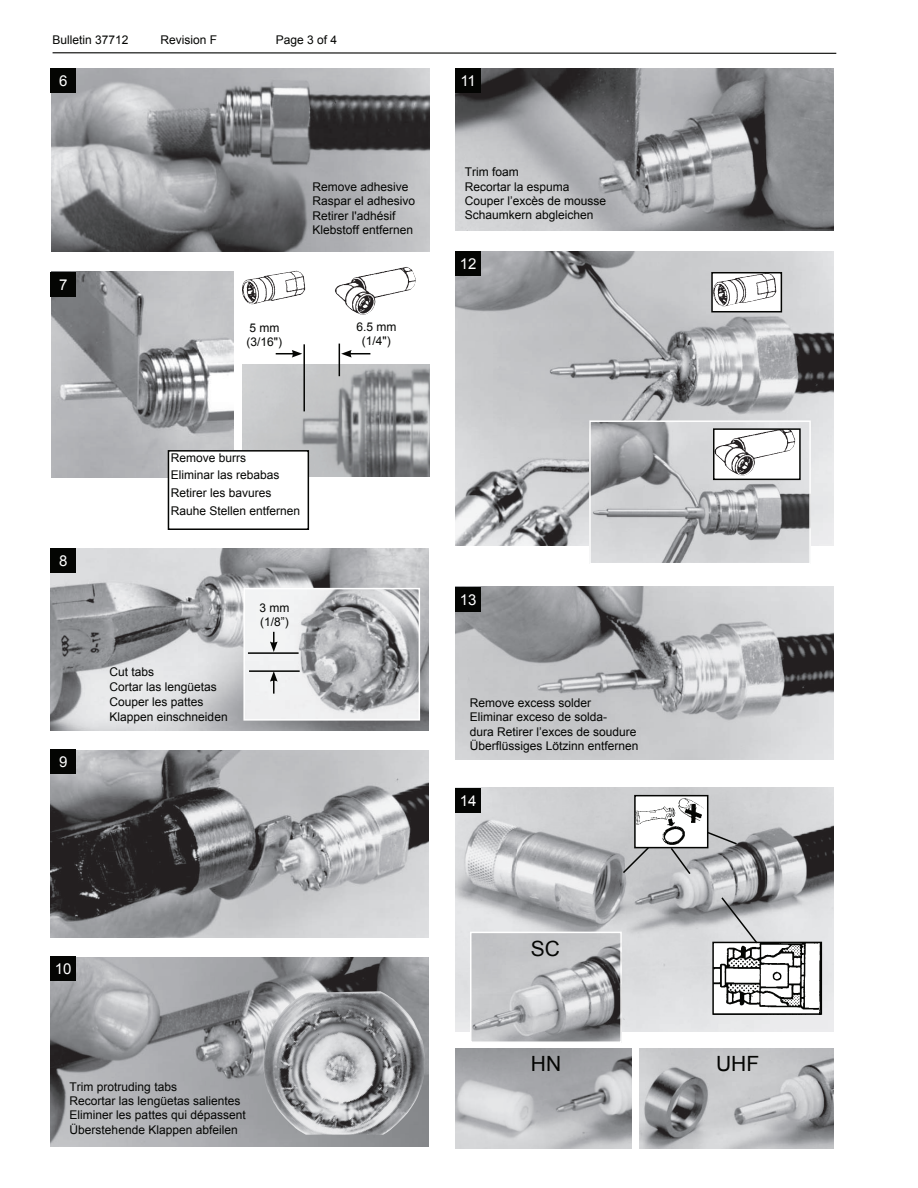
<style>
.page{position:relative;width:918px;height:1188px;background:#fff}
.page>*{position:absolute;margin:0;border:0;box-sizing:border-box;transform-origin:0 0}
.t1{font:21px "Arial";color:#040503}
.t2{font:15px "Arial";color:#fff}
.t3{font:12px/14.4px "Arial";color:#040503}
</style>
<div class="page">
<img style="left:455px;top:587px;width:378px;height:172px">
<img style="left:50px;top:750px;width:378px;height:187px">
<img style="left:52px;top:69px;width:378px;height:182px">
<img style="left:52px;top:271px;width:181px;height:206px">
<img style="left:242px;top:364px;width:188px;height:113px">
<hr style="left:303px;top:344px;width:2px;height:67px;background:#040503">
<hr style="left:339px;top:344px;width:1px;height:32px;background:#040503">
<svg style="left:341px;top:350px;width:29px;height:8px"></svg>
<svg style="left:276px;top:350px;width:26px;height:8px"></svg>
<img style="left:242px;top:271px;width:63px;height:33px">
<img style="left:335px;top:267px;width:81px;height:48px">
<img style="left:51px;top:549px;width:378px;height:181px">
<img style="left:246px;top:591px;width:171px;height:127px">
<div style="left:243px;top:588px;width:177px;height:133px;border:2px solid #fff"></div>
<hr style="left:248px;top:652px;width:51px;height:2px;background:#040503">
<hr style="left:249px;top:670px;width:51px;height:2px;background:#040503">
<svg style="left:270px;top:671px;width:8px;height:23px"></svg>
<svg style="left:270px;top:632px;width:8px;height:20px"></svg>
<img style="left:50px;top:957px;width:378px;height:189px">
<img style="left:263px;top:991px;width:162px;height:144px">
<img style="left:455px;top:69px;width:378px;height:162px">
<img style="left:455px;top:252px;width:378px;height:294px">
<img style="left:592px;top:423px;width:216px;height:138px">
<div style="left:589px;top:420px;width:222px;height:144px;border:2px solid #fff"></div>
<div style="left:714px;top:429px;width:86px;height:50px;background:#fff"></div>
<img style="left:716px;top:431px;width:79px;height:45px">
<div style="left:713px;top:428px;width:88px;height:52px;border:2px solid #040503"></div>
<div style="left:712px;top:273px;width:69px;height:39px;background:#fff"></div>
<img style="left:714px;top:275px;width:63px;height:31px">
<div style="left:711px;top:272px;width:71px;height:40px;border:2px solid #040503"></div>
<img style="left:455px;top:788px;width:378px;height:244px">
<img style="left:637px;top:798px;width:68px;height:47px">
<div style="left:634px;top:795px;width:74px;height:53px;border:2px solid #040503"></div>
<svg style="left:621px;top:846px;width:29px;height:29px"></svg>
<svg style="left:669px;top:846px;width:23px;height:30px"></svg>
<svg style="left:706px;top:831px;width:32px;height:15px"></svg>
<img style="left:715px;top:945px;width:104px;height:67px">
<div style="left:712px;top:942px;width:110px;height:73px;border:2px solid #040503"></div>
<img style="left:473px;top:935px;width:146px;height:105px">
<div style="left:470px;top:932px;width:152px;height:111px;border:2px solid #fff"></div>
<img style="left:455px;top:1048px;width:176px;height:101px">
<img style="left:639px;top:1049px;width:194px;height:100px">
<svg style="left:720px;top:896px;width:39px;height:49px;background:#acadaf"></svg>
<div style="left:50px;top:69px;width:26px;height:24px;background:#040503"></div>
<div style="left:50px;top:273px;width:26px;height:24px;background:#040503"></div>
<div style="left:50px;top:549px;width:26px;height:24px;background:#040503"></div>
<div style="left:50px;top:750px;width:26px;height:24px;background:#040503"></div>
<div style="left:50px;top:957px;width:26px;height:24px;background:#040503"></div>
<div style="left:455px;top:69px;width:26px;height:24px;background:#040503"></div>
<div style="left:455px;top:252px;width:26px;height:24px;background:#040503"></div>
<div style="left:455px;top:588px;width:26px;height:24px;background:#040503"></div>
<div style="left:455px;top:789px;width:26px;height:24px;background:#040503"></div>
<div style="left:168px;top:451px;width:140px;height:78px;background:#fff"></div>
<div style="left:168px;top:450px;width:141px;height:80px;border:2px solid #040503"></div>
<svg style="left:52px;top:52px;width:785px;height:2px;background:#717170"></svg>
<p class="t3" style="left:53px;top:33px;width:78px">Bulletin 37712</p>
<p class="t3" style="left:161px;top:33px;width:58px">Revision F</p>
<p class="t3" style="left:276px;top:33px;width:63px">Page 3 of 4</p>
<p class="t2" style="left:59px;top:71px;width:10px">6</p>
<p class="t2" style="left:59px;top:275px;width:10px">7</p>
<p class="t2" style="left:59px;top:551px;width:10px">8</p>
<p class="t2" style="left:59px;top:752px;width:10px">9</p>
<p class="t3" style="left:312px;top:180px;width:104px">Remove adhesive<br>Raspar el adhesivo<br>Retirer l'adhésif<br>Klebstoff entfernen</p>
<p class="t3" style="left:247px;top:321px;width:37px">5 mm (3/16")</p>
<p class="t3" style="left:356px;top:319px;width:42px;text-align:center">6.5 mm (1/4")</p>
<p class="t3" style="left:171px;top:449px;width:131px;line-height:17.7px">Remove burrs<br>Eliminar las rebabas<br>Retirer les bavures<br>Rauhe Stellen entfernen</p>
<p class="t3" style="left:110px;top:664px;width:120px;line-height:15px">Cut tabs<br>Cortar las lengüetas<br>Couper les pattes<br>Klappen einschneiden</p>
<p class="t3" style="left:259px;top:600px;width:31px">3 mm (1/8”)</p>
<p class="t2" style="left:460px;top:71px;width:17px">11</p>
<p class="t3" style="left:465px;top:165px;width:143px">Trim foam<br>Recortar la espuma<br>Couper l’excès de mousse<br>Schaumkern abgleichen</p>
<p class="t2" style="left:460px;top:254px;width:18px">12</p>
<p class="t2" style="left:460px;top:590px;width:18px">13</p>
<p class="t3" style="left:470px;top:695px;width:170px">Remove excess solder<br>Eliminar exceso de solda-<br>dura Retirer l’exces de soudure<br>Überflüssiges Lötzinn entfernen</p>
<p class="t2" style="left:460px;top:791px;width:18px">14</p>
<p class="t2" style="left:55px;top:959px;width:18px">10</p>
<p class="t3" style="left:70px;top:1079px;width:178px">Trim protruding tabs<br>Recortar las lengüetas salientes<br>Eliminer les pattes qui dépassent<br>Überstehende Klappen abfeilen</p>
<h1 class="t1" style="left:531px;top:935px;width:31px">SC</h1>
<h1 class="t1" style="left:531px;top:1050px;width:32px">HN</h1>
<h1 class="t1" style="left:716px;top:1050px;width:45px">UHF</h1>
</div>
